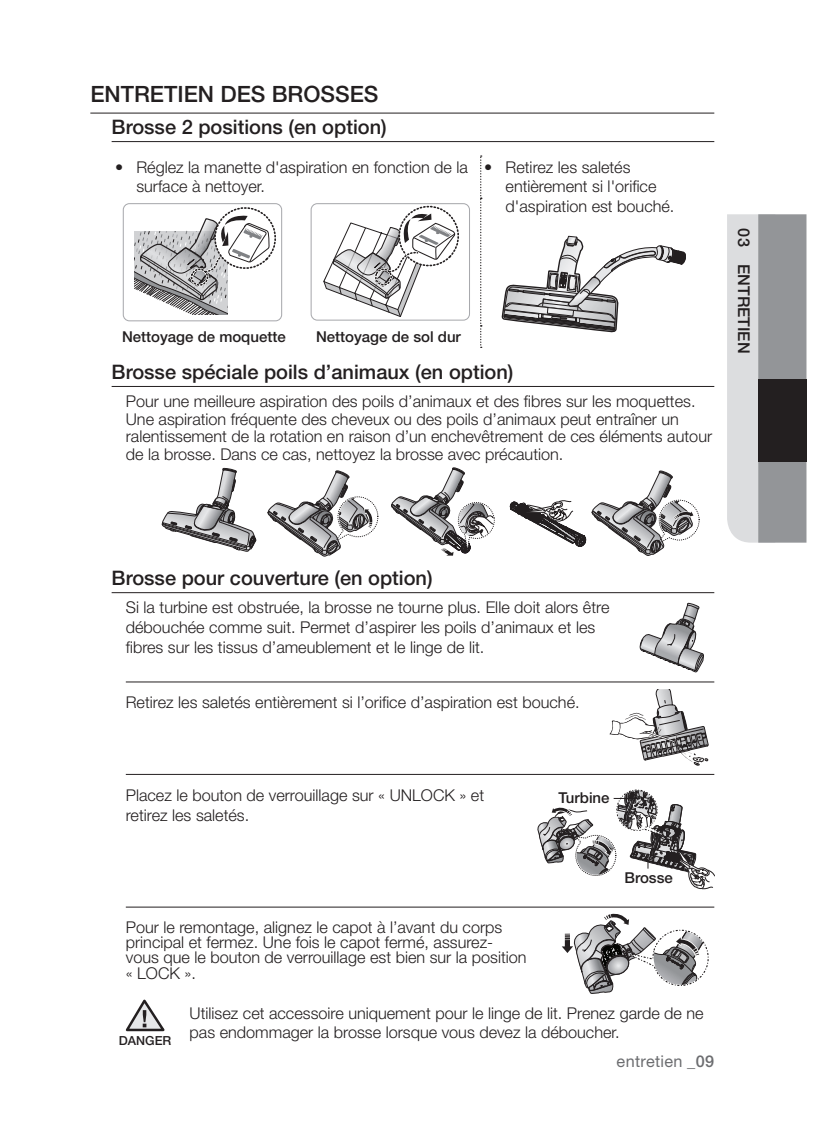
<style>
.page{position:relative;width:820px;height:1139px;background:#fff}
.page>*{position:absolute;margin:0;border:0;box-sizing:border-box;transform-origin:0 0}
.t1{font:500 22.5px "Helvetica Neue LT Pro";color:#231f20}
.t2{font:500 20px "Helvetica Neue LT Pro";color:#231f20}
.t3{font:300 16.25px/19.5px "Helvetica Neue LT Pro";color:#231f20}
.t4{font:16.25px "Helvetica Neue LT Pro";letter-spacing:.02em;color:#6c6d70}
.t5{font:500 16.25px "Helvetica Neue LT Pro";color:#231f20}
.t6{font:500 15px "Helvetica Neue LT Pro";color:#231f20}
.t7{font:500 12.5px "Helvetica Neue LT Pro";color:#231f20}
.s1{font-weight:500}
</style>
<div class="page">
<svg style="left:727px;top:214px;width:79px;height:329px;background:#b5b6b9"></svg>
<div style="left:758px;top:380px;width:48px;height:82px;background:#231f20"></div>
<hr style="left:90px;top:113px;width:624px;height:1px;background:#231f20">
<hr style="left:112px;top:141px;width:602px;height:1px;background:#231f20">
<hr style="left:112px;top:386px;width:602px;height:1px;background:#231f20">
<hr style="left:112px;top:592px;width:602px;height:1px;background:#231f20">
<hr style="left:126px;top:681px;width:588px;height:1px;background:#231f20">
<hr style="left:126px;top:774px;width:588px;height:1px;background:#231f20">
<hr style="left:126px;top:907px;width:588px;height:1px;background:#231f20">
<svg style="left:480px;top:155px;width:2px;height:193px"></svg>
<div style="left:310px;top:203px;width:160px;height:118px;border:1px solid #a8a9ad;border-radius:6px"></div>
<svg style="left:323px;top:203px;width:140px;height:114px"></svg>
<div style="left:123px;top:203px;width:159px;height:118px;border:1px solid #a8a9ad;border-radius:6px"></div>
<svg style="left:135px;top:203px;width:145px;height:111px"></svg>
<svg style="left:501px;top:236px;width:185px;height:97px"></svg>
<svg style="left:162px;top:467px;width:94px;height:85px"></svg>
<svg style="left:267px;top:470px;width:111px;height:87px"></svg>
<svg style="left:391px;top:467px;width:104px;height:89px"></svg>
<svg style="left:509px;top:470px;width:190px;height:86px"></svg>
<svg style="left:639px;top:603px;width:65px;height:70px"></svg>
<svg style="left:609px;top:689px;width:99px;height:77px"></svg>
<svg style="left:562px;top:913px;width:146px;height:81px"></svg>
<svg style="left:537px;top:789px;width:177px;height:101px"></svg>
<svg style="left:125px;top:999px;width:40px;height:33px"></svg>
<h1 class="t1" style="left:90px;top:81px;width:290px">Entretien des brosses</h1>
<p class="t2" style="left:112px;top:115px;width:276px">Brosse 2 positions (en option)</p>
<p class="t3" style="left:136px;top:157px;width:333px;text-indent:-21px"><span class="s1">•</span> Réglez la manette d'aspiration en fonction de la surface à nettoyer.</p>
<p class="t3" style="left:505px;top:157px;width:170px;text-indent:-21px"><span class="s1">•</span> Retirez les saletés entièrement si l'orifice d'aspiration est bouché.</p>
<p class="t6" style="left:122px;top:328px;width:165px">Nettoyage de moquette</p>
<p class="t6" style="left:316px;top:328px;width:146px">Nettoyage de sol dur</p>
<p class="t2" style="left:112px;top:360px;width:403px">Brosse spéciale poils d’animaux (en option)</p>
<p class="t3" style="left:126px;top:392px;width:588px;line-height:17.5px">Pour une meilleure aspiration des poils d’animaux et des fibres sur les moquettes.<br>Une aspiration fréquente des cheveux ou des poils d’animaux peut entraîner un ralentissement de la rotation en raison d’un enchevêtrement de ces éléments autour de la brosse. Dans ce cas, nettoyez la brosse avec précaution.</p>
<p class="t5" style="left:753px;top:228px;width:126px;rotate:90deg">03 entretien</p>
<p class="t2" style="left:112px;top:566px;width:322px">Brosse pour couverture (en option)</p>
<p class="t3" style="left:126px;top:597px;width:485px">Si la turbine est obstruée, la brosse ne tourne plus. Elle doit alors être débouchée comme suit. Permet d’aspirer les poils d’animaux et les fibres sur les tissus d’ameublement et le linge de lit.</p>
<p class="t3" style="left:126px;top:692px;width:455px">Retirez les saletés entièrement si l’orifice d’aspiration est bouché.</p>
<p class="t3" style="left:126px;top:784px;width:360px">Placez le bouton de verrouillage sur « UNLOCK » et retirez les saletés.</p>
<p class="t6" style="left:558px;top:789px;width:53px">Turbine</p>
<p class="t6" style="left:624px;top:868px;width:50px">Brosse</p>
<p class="t3" style="left:126px;top:920px;width:402px;line-height:15.2px">Pour le remontage, alignez le capot à l’avant du corps principal et fermez. Une fois le capot fermé, assurez&shy;vous que le bouton de verrouillage est bien sur la position « LOCK ».</p>
<p class="t3" style="left:190px;top:1003px;width:515px">Utilisez cet accessoire uniquement pour le linge de lit. Prenez garde de ne pas endommager la brosse lorsque vous devez la déboucher.</p>
<p class="t7" style="left:119px;top:1033px;width:27px">DANGER</p>
<p class="t4" style="left:616px;top:1051px;width:99px">entretien <span class="s1">_09</span></p>
</div>
